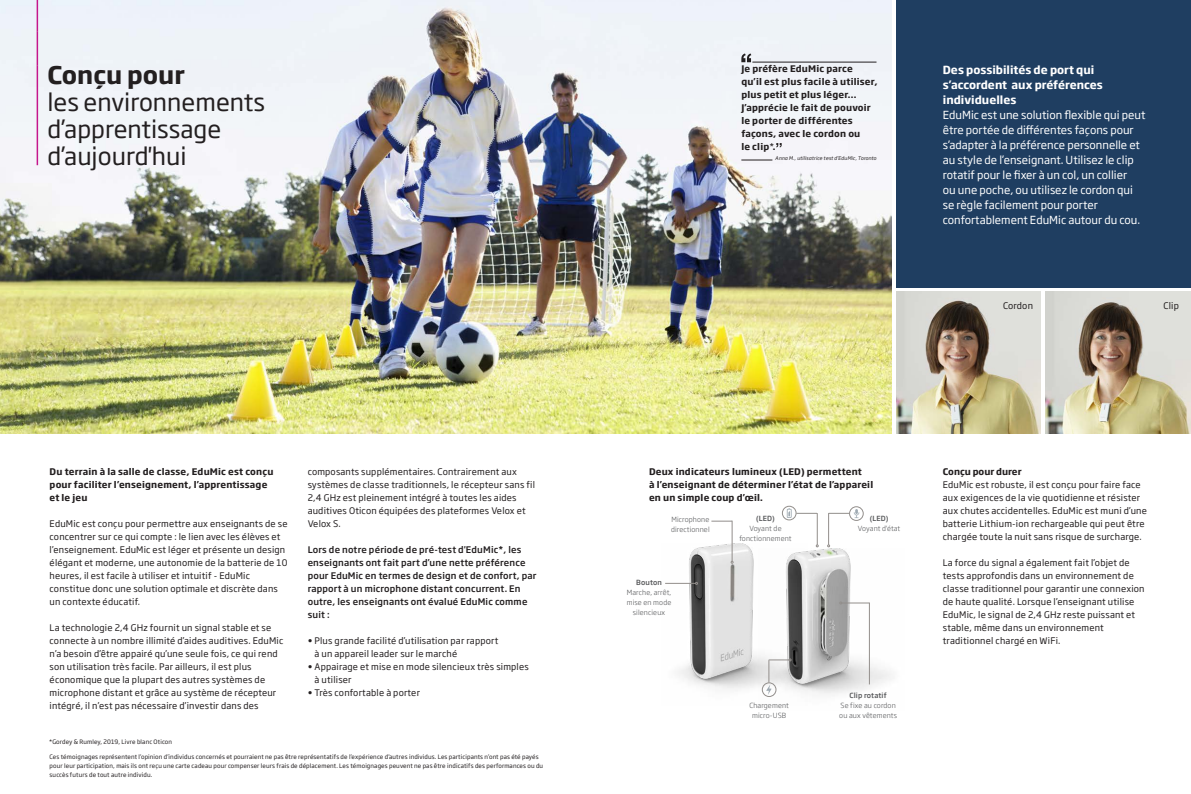
<style>
.page{position:relative;width:1191px;height:794px;background:#fff}
.page>*{position:absolute;margin:0;border:0;box-sizing:border-box;transform-origin:0 0}
.t1{font:24px/27px "Soho Gothic Pro";color:#231f20}
.t2{font:700 24px "Soho Gothic Pro";color:#231f20}
.t3{font:11px/15px "Soho Gothic Pro";color:#fff}
.t4{font:700 11px/15px "Soho Gothic Pro";color:#fff}
.t5{font:9px/13px "Soho Gothic Pro";letter-spacing:.02em;color:#231f20}
.t6{font:700 9px/13px "Soho Gothic Pro";letter-spacing:.02em;color:#231f20}
.t7{font:500 9px/13px "Soho Gothic Pro";letter-spacing:.02em;color:#231f20}
.t8{font:700 9px "Soho Gothic Pro";color:#231f20}
.t9{font:300 7px/10px "Soho Gothic Pro";letter-spacing:.02em;color:#57585a;text-align:center}
.t10{font:500 7px "Soho Gothic Pro";letter-spacing:.02em;color:#57585a}
.t11{font:300 7px "Soho Gothic Pro";color:#57585a}
.t12{font:6px/9px "Soho Gothic Pro";letter-spacing:.02em;color:#231f20}
.t13{font:italic 5px "Soho Gothic Pro";letter-spacing:.02em;color:#231f20}
.s1{font-weight:400}
</style>
<div class="page">
<img style="left:0;top:0;width:892px;height:433px">
<img style="left:807px;top:548px;width:85px;height:146px">
<img style="left:665px;top:543px;width:142px;height:154px">
<div style="left:896px;top:0;width:295px;height:287px;background:#1f3e61"></div>
<div style="left:762px;top:682px;width:14px;height:15px;border:1px solid #928e8b;border-radius:50%"></div>
<img style="left:896px;top:291px;width:145px;height:142px">
<img style="left:1045px;top:291px;width:146px;height:142px">
<svg style="left:741px;top:53px;width:10px;height:9px"></svg>
<svg style="left:839px;top:602px;width:30px;height:2px"></svg>
<hr style="left:869px;top:603px;width:1px;height:81px;background:#928e8b">
<div style="left:849px;top:506px;width:14px;height:14px;border:1px solid #928e8b;border-radius:50%"></div>
<svg style="left:829px;top:509px;width:30px;height:9px"></svg>
<hr style="left:828px;top:513px;width:1px;height:32px;background:#928e8b">
<div style="left:782px;top:506px;width:14px;height:14px;border:1px solid #928e8b;border-radius:50%"></div>
<svg style="left:787px;top:508px;width:30px;height:10px"></svg>
<hr style="left:817px;top:513px;width:1px;height:32px;background:#928e8b">
<svg style="left:711px;top:521px;width:21px;height:1px"></svg>
<hr style="left:732px;top:520px;width:1px;height:41px;background:#928e8b">
<hr style="left:665px;top:583px;width:30px;height:1px;background:#928e8b">
<svg style="left:766px;top:658px;width:25px;height:37px"></svg>
<hr style="left:37px;top:0;width:1px;height:31px;background:#c5168c">
<hr style="left:37px;top:31px;width:1px;height:34px;background:#c5168c">
<hr style="left:37px;top:65px;width:1px;height:100px;background:#c5168c">
<hr style="left:752px;top:62px;width:124px;height:1px;background:#231f20">
<hr style="left:741px;top:160px;width:31px;height:1px;background:#231f20">
<svg style="left:776px;top:143px;width:5px;height:4px"></svg>
<h1 class="t2" style="left:47px;top:56px;width:139px">Conçu pour</h1>
<h1 class="t1" style="left:47px;top:88px;width:219px">les environnements d’apprentissage d’aujourd'hui</h1>
<p class="t6" style="left:50px;top:465px;width:225px">Du terrain à la salle de classe, EduMic est conçu pour faciliter l’enseignement, l’apprentissage et le jeu</p>
<p class="t5" style="left:50px;top:517px;width:239px">EduMic est conçu pour permettre aux enseignants de se concentrer sur ce qui compte : le lien avec les élèves et l’enseignement. EduMic est léger et présente un design élégant et moderne, une autonomie de la batterie de 10 heures, il est facile à utiliser et intuitif - EduMic constitue donc une solution optimale et discrète dans un contexte éducatif.</p>
<p class="t5" style="left:50px;top:621px;width:235px">La technologie 2,4 GHz fournit un signal stable et se connecte à un nombre illimité d’aides auditives. EduMic n’a besoin d’être appairé qu’une seule fois, ce qui rend son utilisation très facile. Par ailleurs, il est plus économique que la plupart des autres systèmes de microphone distant et grâce au système de récepteur intégré, il n’est pas nécessaire d’investir dans des</p>
<p class="t12" style="left:49px;top:737px;width:125px">*Gordey &amp; Rumley, 2019, Livre blanc Oticon</p>
<p class="t5" style="left:308px;top:465px;width:229px">composants supplémentaires. Contrairement aux systèmes de classe traditionnels, le récepteur sans fil 2,4 GHz est pleinement intégré à toutes les aides auditives Oticon équipées des plateformes Velox et Velox S.</p>
<p class="t7" style="left:308px;top:542px;width:230px">Lors de notre période de pré-test d'EduMic*, les enseignants ont fait part d’une nette préférence pour EduMic en termes de design et de confort, par rapport à un microphone distant concurrent. En outre, les enseignants ont évalué EduMic comme suit :</p>
<p class="t5" style="left:314px;top:634px;width:185px;text-indent:-7px">• Plus grande facilité d’utilisation par rapport à un appareil leader sur le marché</p>
<p class="t5" style="left:314px;top:660px;width:216px;text-indent:-7px">• Appairage et mise en mode silencieux très simples à utiliser</p>
<p class="t5" style="left:308px;top:686px;width:114px">• Très confortable à porter</p>
<p class="t12" style="left:50px;top:752px;width:495px">Ces témoignages représentent l’opinion d’individus concernés et pourraient ne pas être représentatifs de l’expérience d’autres individus. Les participants n’ont pas été payés pour leur participation, mais ils ont reçu une carte cadeau pour compenser leurs frais de déplacement. Les témoignages peuvent ne pas être indicatifs des performances ou du succès futurs de tout autre individu.</p>
<p class="t6" style="left:741px;top:62px;width:138px">Je préfère EduMic parce<br>qu’il est plus facile à utiliser, plus petit et plus léger...<br>J’apprécie le fait de pouvoir le porter de différentes façons, avec le cordon ou<br>le clip<span class="s1">*</span>.</p>
<p class="t13" style="left:775px;top:154px;width:103px">Anna M., utilisatrice test d’EduMic, Toronto</p>
<p class="t4" style="left:943px;top:62px;width:161px">Des possibilités de port qui s’accordent aux préférences individuelles</p>
<p class="t3" style="left:943px;top:107px;width:204px">EduMic est une solution flexible qui peut être portée de différentes façons pour s’adapter à la préférence personnelle et au style de l’enseignant. Utilisez le clip rotatif pour le fixer à un col, un collier<br>ou une poche, ou utilisez le cordon qui se règle facilement pour porter confortablement EduMic autour du cou.</p>
<p class="t5" style="left:1003px;top:299px;width:32px">Cordon</p>
<p class="t5" style="left:1163px;top:299px;width:17px">Clip</p>
<p class="t6" style="left:649px;top:464px;width:226px">Deux indicateurs lumineux (LED) permettent<br>à l’enseignant de déterminer l’état de l’appareil en un simple coup d’œil.</p>
<p class="t8" style="left:942px;top:464px;width:80px">Conçu pour durer</p>
<p class="t5" style="left:942px;top:478px;width:206px">EduMic est robuste, il est conçu pour faire face aux exigences de la vie quotidienne et résister aux chutes accidentelles. EduMic est muni d’une batterie Lithium-ion rechargeable qui peut être chargée toute la nuit sans risque de surcharge.</p>
<p class="t5" style="left:942px;top:556px;width:203px">La force du signal a également fait l’objet de tests approfondis dans un environnement de classe traditionnel pour garantir une connexion de haute qualité. Lorsque l’enseignant utilise EduMic, le signal de 2,4 GHz reste puissant et stable, même dans un environnement traditionnel chargé en WiFi.</p>
<p class="t10" style="left:756px;top:513px;width:20px">(LED)</p>
<p class="t9" style="left:739px;top:523px;width:54px">Voyant de fonctionnement</p>
<p class="t10" style="left:869px;top:513px;width:20px">(LED)</p>
<p class="t11" style="left:858px;top:523px;width:44px">Voyant d'état</p>
<p class="t9" style="left:671px;top:514px;width:40px;text-align:left">Microphone directionnel</p>
<p class="t10" style="left:636px;top:577px;width:27px">Bouton</p>
<p class="t9" style="left:626px;top:587px;width:46px">Marche, arrêt, mise en mode silencieux</p>
<p class="t9" style="left:749px;top:700px;width:41px">Chargement micro-USB</p>
<p class="t10" style="left:849px;top:690px;width:39px">Clip rotatif</p>
<p class="t9" style="left:839px;top:700px;width:59px;text-align:left">Se fixe au cordon ou aux vêtements</p>
</div>
